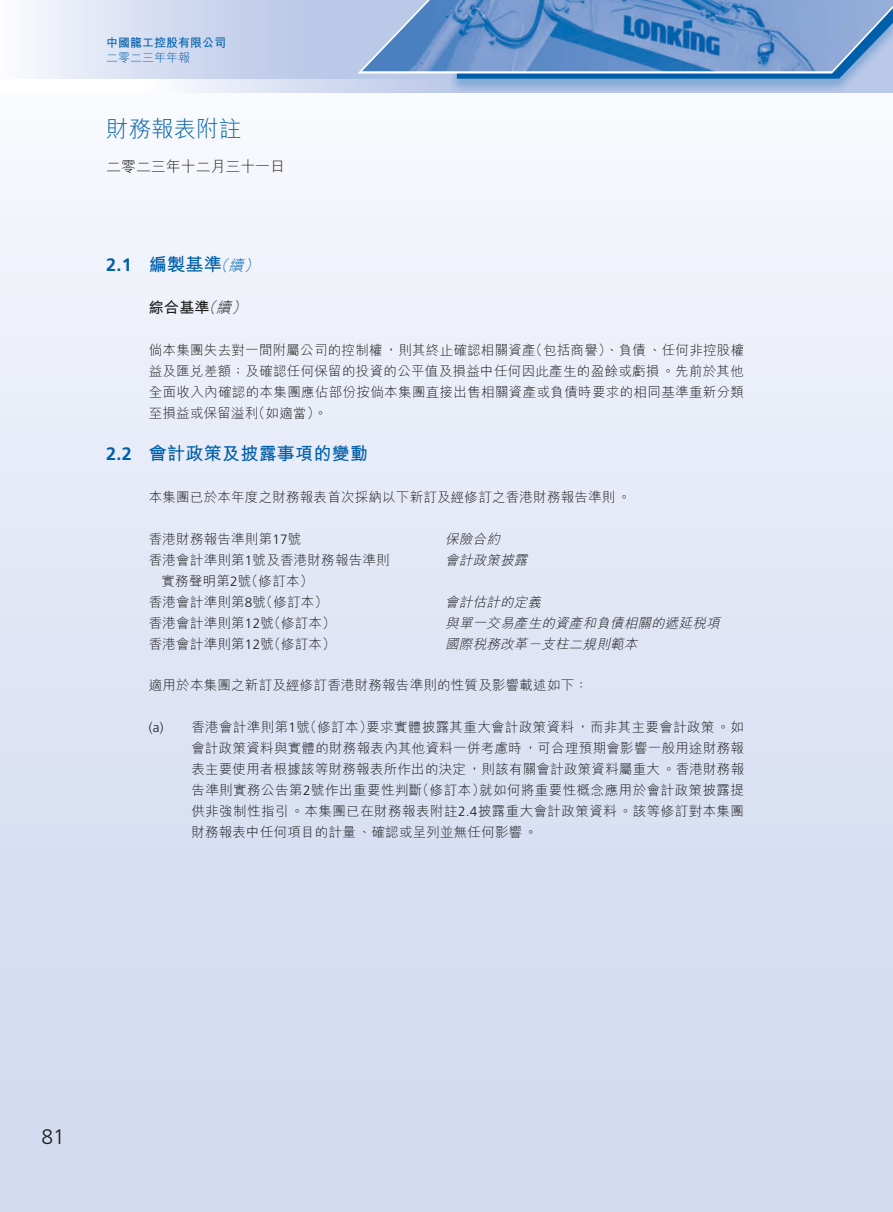
<style>
.page{position:relative;width:893px;height:1212px;background:#fff}
.page>*{position:absolute;margin:0;border:0;box-sizing:border-box;transform-origin:0 0}
.t1{font:300 22.5px "M Hei HK";color:#005faa}
.t2{font:300 21px "Frutiger LT Std";color:#1c1c1b}
.t3{font:700 18px "M Hei HK";letter-spacing:.015em;color:#005faa}
.t4{font:700 18px "Frutiger LT Std";color:#005faa}
.t5{font:300 15px "M Hei HK";letter-spacing:-.005em;color:#1c1c1b}
.t6{font:700 15px "M Hei HK";color:#1c1c1b}
.t7{font:italic 300 15px "M Hei HK";color:#005faa}
.t8{font:italic 300 15px "M Hei HK";color:#1c1c1b}
.t9{font:300 13.5px/21px "M Hei HK";letter-spacing:.02em;color:#1c1c1b;text-align:right}
.t10{font:italic 300 13.5px "M Hei HK";color:#1c1c1b}
.t11{font:300 13.5px "Frutiger LT Std";color:#1c1c1b}
.t12{font:700 12px "M Hei HK";color:#005faa}
.t13{font:300 12px "M Hei HK";color:#005faa}
.s1{font-weight:300;font-style:italic}
.s2{font-family:"Frutiger LT Std"}
</style>
<div class="page">
<div style="left:0;top:0;width:893px;height:1212px;background:linear-gradient(to bottom,#f9fafe,#ced7ee)"></div>
<svg style="left:0;top:79px;width:448px;height:14px"></svg>
<svg style="left:0;top:0;width:355px;height:79px"></svg>
<div style="left:448px;top:0;width:445px;height:93px;background:#005faa;opacity:.3"></div>
<svg style="left:355px;top:0;width:538px;height:79px;background:#6d98cc"></svg>
<p class="t12" style="left:106px;top:34px;width:121px">中國龍工控股有限公司</p>
<p class="t13" style="left:106px;top:49px;width:85px">二零二三年年報</p>
<h1 class="t1" style="left:106px;top:113px;width:136px">財務報表附註</h1>
<p class="t5" style="left:106px;top:156px;width:180px">二零二三年十二月三十一日</p>
<h3 class="t4" style="left:106px;top:254px;width:27px">2.1</h3>
<h3 class="t4" style="left:106px;top:443px;width:27px">2.2</h3>
<h3 class="t3" style="left:149px;top:252px;width:74px">編製基準</h3>
<p class="t7" style="left:228px;top:255px;width:21px">續</p>
<p class="t7" style="left:213px;top:255px;width:21px">（</p>
<p class="t7" style="left:244px;top:255px;width:21px">(</p>
<p class="t6" style="left:149px;top:297px;width:89px">綜合基準<span class="s1">續</span></p>
<p class="t8" style="left:201px;top:297px;width:21px">（</p>
<p class="t8" style="left:232px;top:297px;width:21px">(</p>
<p class="t9" style="left:529px;top:339px;width:216px">（包括商譽）、負債、任何非控股權</p>
<p class="t9" style="left:149px;top:339px;width:388px">倘本集團失去對一間附屬公司的控制權，則其終止確認相關資產</p>
<p class="t9" style="left:149px;top:360px;width:597px">益及匯兌差額；及確認任何保留的投資的公平值及損益中任何因此產生的盈餘或虧損。先前於其他</p>
<p class="t9" style="left:149px;top:381px;width:597px">全面收入內確認的本集團應佔部份按倘本集團直接出售相關資產或負債時要求的相同基準重新分類</p>
<p class="t9" style="left:252px;top:402px;width:77px">（如適當。(</p>
<p class="t9" style="left:149px;top:402px;width:111px">至損益或保留溢利</p>
<h3 class="t3" style="left:149px;top:441px;width:221px">會計政策及披露事項的變動</h3>
<p class="t9" style="left:149px;top:486px;width:483px">本集團已於本年度之財務報表首次採納以下新訂及經修訂之香港財務報告準則。</p>
<p class="t10" style="left:445px;top:530px;width:60px">保險合約</p>
<p class="t9" style="left:149px;top:528px;width:154px">香港財務報告準則第<span class="s2">17</span>號</p>
<p class="t9" style="left:149px;top:549px;width:242px">香港會計準則第<span class="s2">1</span>號及香港財務報告準則</p>
<p class="t9" style="left:162px;top:570px;width:153px">實務聲明第 （號<span class="s2">2</span> 修訂本(</p>
<p class="t10" style="left:445px;top:551px;width:88px">會計政策披露</p>
<p class="t10" style="left:445px;top:593px;width:102px">會計估計的定義</p>
<p class="t9" style="left:149px;top:591px;width:181px">香港會計準則第 （號<span class="s2">8</span> 修訂本）</p>
<p class="t9" style="left:149px;top:612px;width:188px">香港會計準則第<span class="s2">12</span> （號修訂本）</p>
<p class="t10" style="left:445px;top:614px;width:280px">與單一交易產生的資產和負債相關的遞延稅項</p>
<p class="t9" style="left:149px;top:633px;width:188px">香港會計準則第<span class="s2">12</span> （號修訂本）</p>
<p class="t9" style="left:149px;top:674px;width:441px">適用於本集團之新訂及經修訂香港財務報告準則的性質及影響載述如下：</p>
<p class="t9" style="left:366px;top:716px;width:379px">要求實體披露其重大會計政策資料，而非其主要會計政策。如</p>
<p class="t10" style="left:541px;top:635px;width:102px">支柱二規則範本</p>
<p class="t10" style="left:445px;top:635px;width:88px">國際稅務改革</p>
<p class="t10" style="left:528px;top:635px;width:19px">－</p>
<p class="t9" style="left:191px;top:716px;width:183px">香港會計準則第 （號<span class="s2">1</span> 修訂本）</p>
<p class="t11" style="left:149px;top:719px;width:16px">a( )</p>
<p class="t9" style="left:191px;top:737px;width:554px">會計政策資料與實體的財務報表內其他資料一併考慮時，可合理預期會影響一般用途財務報表主要使用者根據該等財務報表所作出的決定，則該有關會計政策資料屬重大。香港財務報就如何將重要性概念應用於會計政策披露提</p>
<p class="t9" style="left:416px;top:779px;width:71px">（修訂本）</p>
<p class="t9" style="left:191px;top:779px;width:554px;text-align:left">告準則實務公告第<span class="s2">2</span>號作出重要性判斷<br>供非強制性指引。本集團已在財務報表附註<span class="s2">2.4</span>披露重大會計政策資料。該等修訂對本集團財務報表中任何項目的計量、確認或呈列並無任何影響。</p>
<h2 class="t2" style="left:41px;top:1125px;width:25px">81</h2>
</div>
